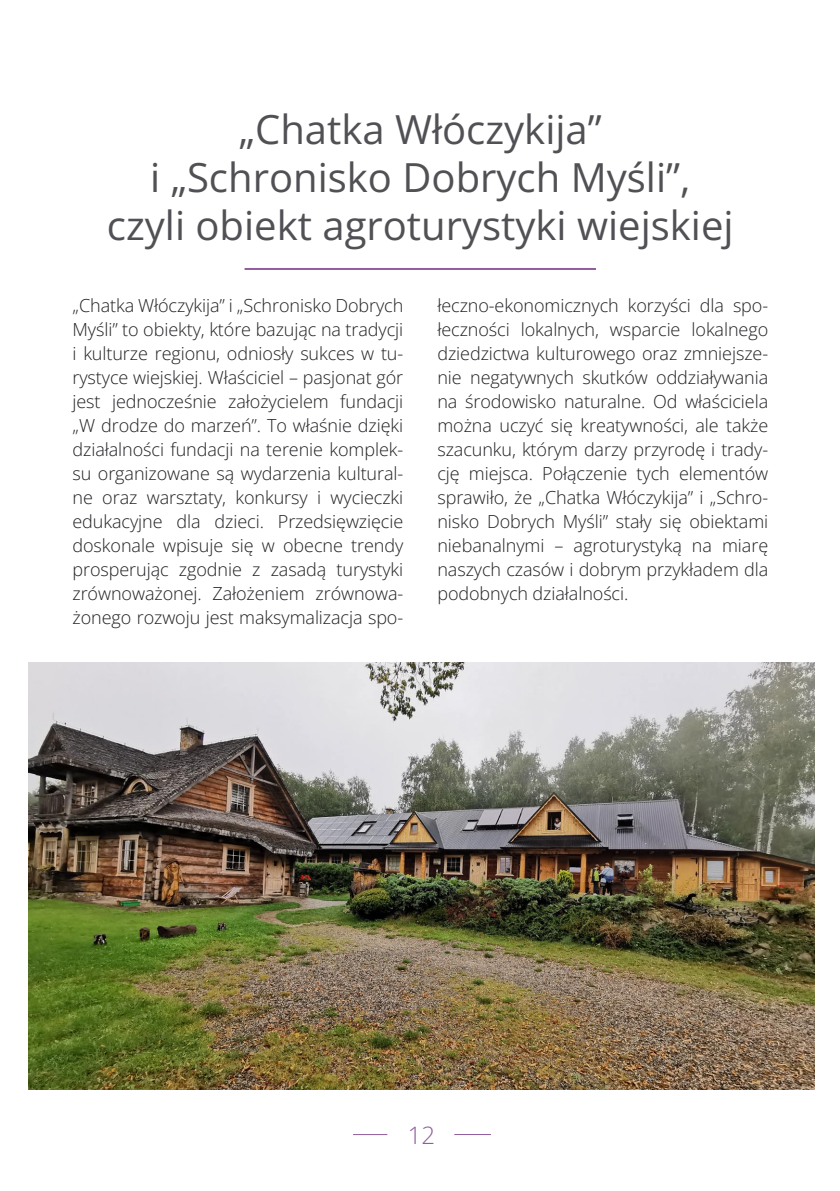
<style>
.page{position:relative;width:840px;height:1191px;background:#fff}
.page>*{position:absolute;margin:0;border:0;box-sizing:border-box;transform-origin:0 0}
.t1{font:40px/48px "Open Sans";color:#515054;text-align:center}
.t2{font:300 24px "Open Sans";color:#915d9e}
.Pospis{font:300 18px/24px "Open Sans";letter-spacing:-.005em;color:#212125;text-align:justify}
</style>
<div class="page">
<hr style="left:244px;top:268px;width:351px;height:2px;background:#915d9e">
<hr style="left:353px;top:1134px;width:34px;height:1px;background:#915d9e">
<hr style="left:454px;top:1134px;width:36px;height:1px;background:#915d9e">
<img style="left:28px;top:663px;width:786px;height:426px">
<p class="t1" style="left:107px;top:104px;width:628px">„Chatka Włóczykija”<br>i „Schronisko Dobrych Myśli”, czyli obiekt agroturystyki wiejskiej</p>
<p class="Pospis" style="left:72px;top:293px;width:332px">„Chatka Włóczykija” i „Schronisko Dobrych Myśli” to obiekty, które bazując na tradycji i kulturze regionu, odniosły sukces w tu&shy;rystyce wiejskiej. Właściciel – pasjonat gór jest jednocześnie założycielem fundacji „W drodze do marzeń”. To właśnie dzięki działalności fundacji na terenie komplek&shy;su organizowane są wydarzenia kultural&shy;ne oraz warsztaty, konkursy i wycieczki edukacyjne dla dzieci. Przedsięwzięcie doskonale wpisuje się w obecne trendy prosperując zgodnie z zasadą turystyki zrównoważonej. Założeniem zrównowa&shy;żonego rozwoju jest maksymalizacja spo-</p>
<p class="Pospis" style="left:437px;top:293px;width:332px">łeczno-ekonomicznych korzyści dla spo&shy;łeczności lokalnych, wsparcie lokalnego dziedzictwa kulturowego oraz zmniejsze&shy;nie negatywnych skutków oddziaływania na środowisko naturalne. Od właściciela można uczyć się kreatywności, ale także szacunku, którym darzy przyrodę i trady&shy;cję miejsca. Połączenie tych elementów sprawiło, że „Chatka Włóczykija” i „Schro&shy;nisko Dobrych Myśli” stały się obiektami niebanalnymi – agroturystyką na miarę naszych czasów i dobrym przykładem dla podobnych działalności.</p>
<p class="t2" style="left:407px;top:1118px;width:29px">12</p>
</div>
